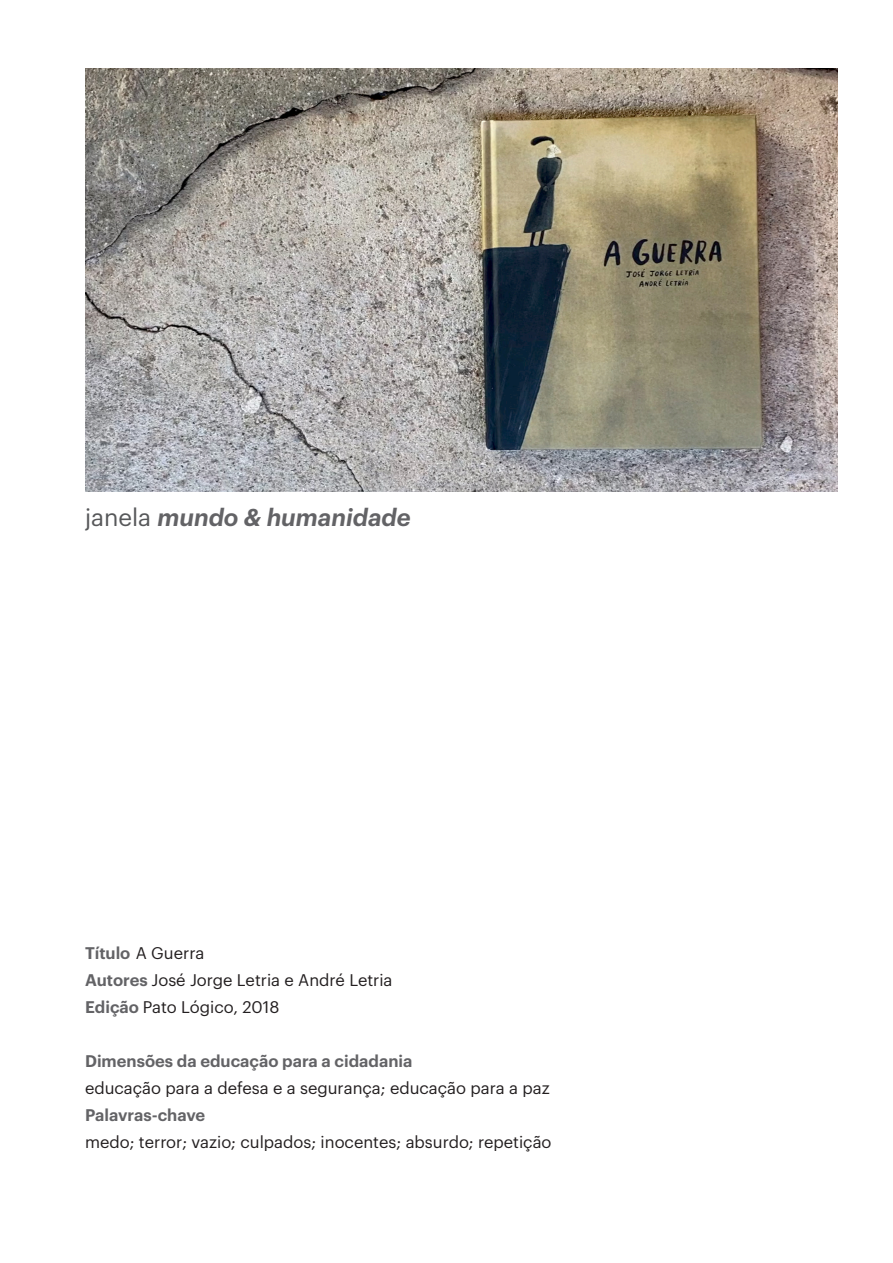
<style>
.page{position:relative;width:893px;height:1263px;background:#fff}
.page>*{position:absolute;margin:0;border:0;box-sizing:border-box;transform-origin:0 0}
.TÍTULOS{font:italic 600 24px "Graphik";color:#636366}
.TEXTO_CORRIDO{font:16.5px "Graphik";color:#231f20}
.SUB-TÍTULOS{font:16.5px "Graphik";color:#231f20}
.SUB-TÍTULOS-2{font:600 16.5px "Graphik";color:#636366}
.s1{font-weight:400;font-style:normal;color:#57585a}
.s2{font-weight:600;color:#636366}
</style>
<div class="page">
<img style="left:85px;top:68px;width:753px;height:424px">
<p class="TÍTULOS" style="left:85px;top:499px;width:327px"><span class="s1">janela</span> mundo &amp; humanidade</p>
<p class="SUB-TÍTULOS" style="left:85px;top:941px;width:121px"><span class="s2">Título</span> A Guerra</p>
<p class="SUB-TÍTULOS" style="left:85px;top:968px;width:309px"><span class="s2">Autores</span> José Jorge Letria e André Letria</p>
<p class="SUB-TÍTULOS" style="left:85px;top:995px;width:196px"><span class="s2">Edição</span> Pato Lógico, 2018</p>
<p class="SUB-TÍTULOS-2" style="left:85px;top:1048px;width:329px">Dimensões da educação para a cidadania</p>
<p class="TEXTO_CORRIDO" style="left:85px;top:1076px;width:466px">educação para a defesa e a segurança; educação para a paz</p>
<p class="SUB-TÍTULOS-2" style="left:85px;top:1102px;width:122px">Palavras-chave</p>
<p class="TEXTO_CORRIDO" style="left:85px;top:1130px;width:468px">medo; terror; vazio; culpados; inocentes; absurdo; repetição</p>
</div>
